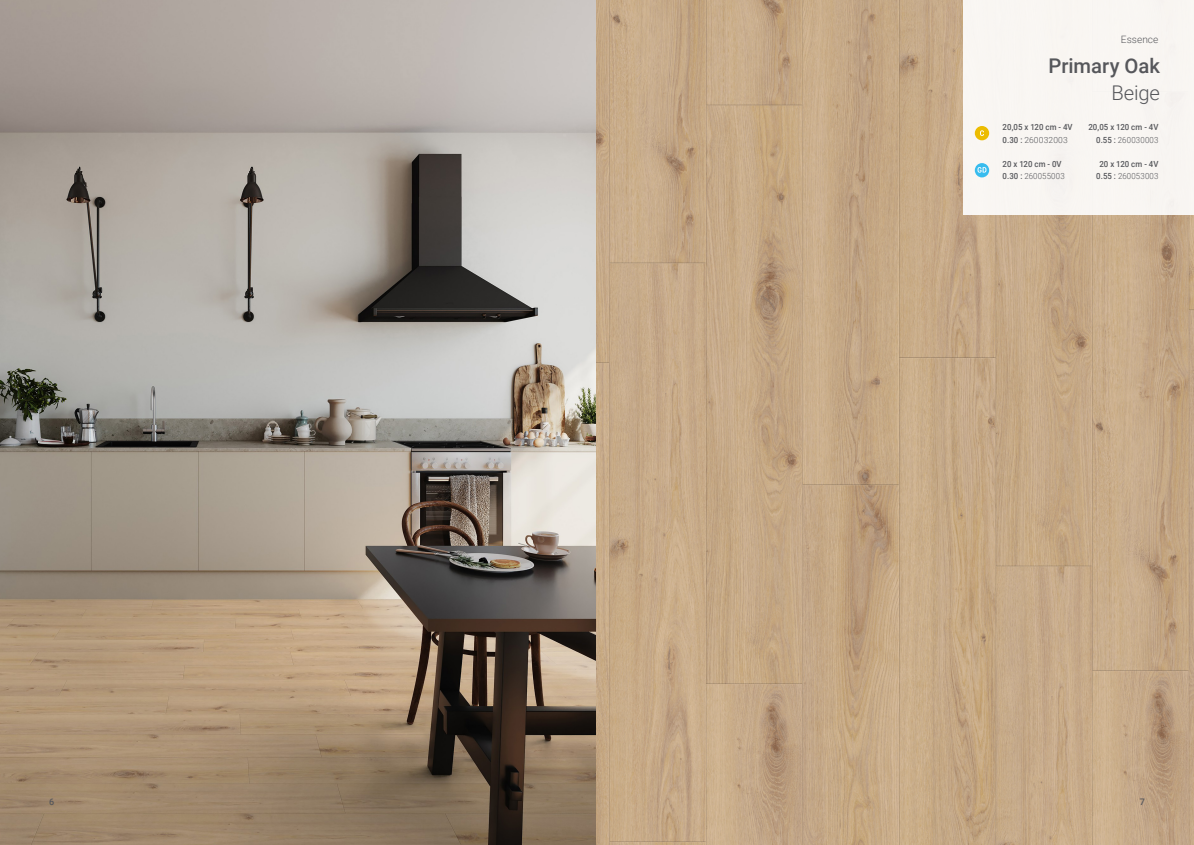
<style>
.page{position:relative;width:1194px;height:845px;background:#fff}
.page>*{position:absolute;margin:0;border:0;box-sizing:border-box;transform-origin:0 0}
.t1{font:500 20.2px/27px "Roboto";letter-spacing:-.005em;color:#56575b;text-align:right}
.t2{font:300 10.1px "Roboto";letter-spacing:.005em;color:#56575b}
.t3{font:500 9px "Roboto";color:#56575b}
.t4{font:500 8.4px "Roboto";letter-spacing:.005em;color:#56575b;scale:.93 1}
.t5{font:300 8.4px "Roboto";letter-spacing:.025em;color:#56575b;scale:.93 1}
.t6{font:300 8.4px "Roboto";letter-spacing:.025em;color:#56575b}
.s1{font-weight:300}
.s2{font-weight:500}
</style>
<div class="page">
<img style="left:0;top:0;width:1193px;height:845px">
<div style="left:963px;top:0;width:230px;height:214px;background:#f9f6f2"></div>
<svg style="left:974px;top:163px;width:15px;height:14px"></svg>
<svg style="left:977px;top:167px;width:9px;height:6px"></svg>
<div style="left:974px;top:126px;width:15px;height:14px;background:#ecbc00;border-radius:50%"></div>
<svg style="left:980px;top:130px;width:3px;height:6px"></svg>
<p class="t2" style="left:1120px;top:32px;width:39px">Essence</p>
<p class="t1" style="left:1048px;top:52px;width:113px">Primary Oak<br><span class="s1">Beige</span></p>
<p class="t4" style="left:1002px;top:121px;width:77px">20,05 x 120 cm - 4V</p>
<p class="t6" style="left:1002px;top:134px;width:67px"><span class="s2">0.30 :</span> 260032003</p>
<p class="t4" style="left:1002px;top:158px;width:65px">20 x 120 cm - 0V</p>
<p class="t5" style="left:1002px;top:170px;width:68px"><span class="s2">0.30 :</span> 260055003</p>
<p class="t4" style="left:1088px;top:121px;width:77px">20,05 x 120 cm - 4V</p>
<p class="t5" style="left:1096px;top:134px;width:68px"><span class="s2">0.55 :</span> 260030003</p>
<p class="t4" style="left:1099px;top:158px;width:65px">20 x 120 cm - 4V</p>
<p class="t5" style="left:1096px;top:170px;width:68px"><span class="s2">0.55 :</span> 260053003</p>
<p class="t3" style="left:49px;top:795px;width:7px">6</p>
<p class="t3" style="left:1139px;top:795px;width:7px">7</p>
</div>
